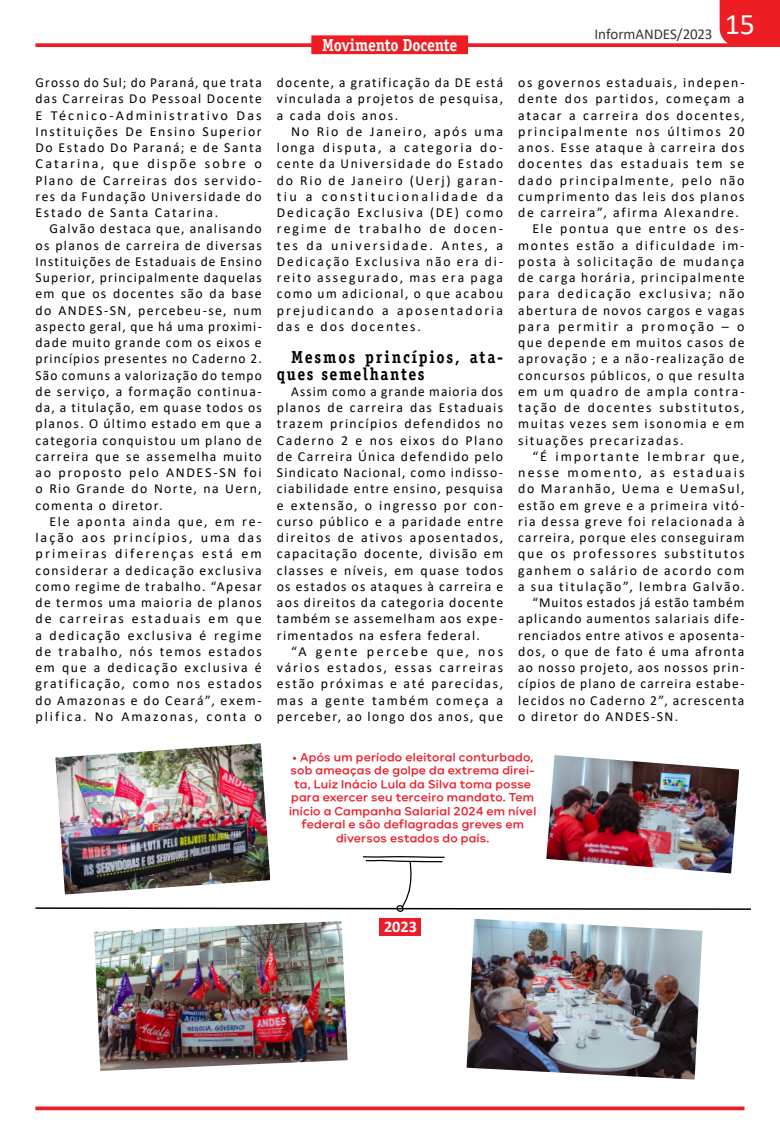
<style>
.page{position:relative;width:780px;height:1134px;background:#fff}
.page>*{position:absolute;margin:0;border:0;box-sizing:border-box;transform-origin:0 0}
.t1{font:30px "Calibri";color:#fff}
.MATERIA{font:700 17.5px/16.2px "Officina Serif Std";letter-spacing:.115em;color:#000001;scale:.91 1}
.EDITORIA{font:700 17.5px "Officina Serif Std";letter-spacing:-.015em;color:#fff;scale:.9 1}
.t2{font:700 16.25px "Calibri";color:#fff}
.t3{font:15px "Calibri";letter-spacing:-.005em;color:#3b3532}
.MATERIA-2{font:13.75px/16.2px "Calibri";letter-spacing:.115em;color:#000001;text-align:justify}
.t4{font:600 11.25px/13.5px "Carmen Sans";letter-spacing:.02em;color:#ee1b29;text-align:center}
</style>
<div class="page">
<svg style="left:35px;top:43px;width:745px;height:4px;background:#ee2c32"></svg>
<svg style="left:35px;top:1106px;width:709px;height:4px;background:#f03b40"></svg>
<div style="left:719px;top:0;width:61px;height:46px;background:#ee1d23"></div>
<div style="left:311px;top:35px;width:157px;height:19px;background:#ee1d23"></div>
<svg style="left:35px;top:856px;width:716px;height:56px"></svg>
<div style="left:380px;top:918px;width:41px;height:17px;background:#ea1c29"></div>
<img style="left:55px;top:743px;width:215px;height:151px">
<img style="left:94px;top:921px;width:253px;height:150px">
<img style="left:466px;top:919px;width:236px;height:161px">
<img style="left:546px;top:755px;width:193px;height:118px">
<p class="MATERIA-2" style="left:35px;top:74px;width:228px">Grosso do Sul; do Paraná, que trata das Carreiras Do Pessoal Docente E Técnico-Administrativo Das Instituições De Ensino Superior Do Estado Do Paraná; e de Santa Catarina, que dispõe sobre o Plano de Carreiras dos servido&shy;res da Fundação Universidade do Estado de Santa Catarina.</p>
<p class="MATERIA-2" style="left:35px;top:220px;width:228px;text-indent:14px">Galvão destaca que, analisando os planos de carreira de diversas Instituições de Estaduais de Ensino Superior, principalmente daquelas em que os docentes são da base do ANDES-SN, percebeu-se, num aspecto geral, que há uma proximi&shy;dade muito grande com os eixos e princípios presentes no Caderno 2.<br>São comuns a valorização do tempo de serviço, a formação continua&shy;da, a titulação, em quase todos os planos. O último estado em que a categoria conquistou um plano de carreira que se assemelha muito ao proposto pelo ANDES-SN foi o Rio Grande do Norte, na Uern, comenta o diretor.</p>
<p class="MATERIA-2" style="left:35px;top:513px;width:228px;text-indent:14px">Ele aponta ainda que, em re&shy;lação aos princípios, uma das primeiras diferenças está em considerar a dedicação exclusiva como regime de trabalho. “Apesar de termos uma maioria de planos de carreiras estaduais em que a dedicação exclusiva é regime de trabalho, nós temos estados em que a dedicação exclusiva é gratificação, como nos estados do Amazonas e do Ceará”, exem&shy;plifica. No Amazonas, conta o</p>
<p class="EDITORIA" style="left:322px;top:34px;width:152px">Movimento Docente</p>
<p class="t3" style="left:594px;top:24px;width:119px">InformANDES/2023</p>
<p class="t1" style="left:725px;top:4px;width:32px">15</p>
<p class="MATERIA-2" style="left:277px;top:74px;width:228px">docente, a gratificação da DE está vinculada a projetos de pesquisa, a cada dois anos.</p>
<p class="MATERIA-2" style="left:277px;top:123px;width:228px;text-indent:14px">No Rio de Janeiro, após uma longa disputa, a categoria do&shy;cente da Universidade do Estado do Rio de Janeiro (Uerj) garan&shy;tiu a constitucionalidade da Dedicação Exclusiva (DE) como regime de trabalho de docen&shy;tes da universidade. Antes, a Dedicação Exclusiva não era di&shy;reito assegurado, mas era paga como um adicional, o que acabou prejudicando a aposentadoria das e dos docentes.</p>
<p class="MATERIA" style="left:277px;top:349px;width:250px;text-indent:14px">Mesmos princípios, ata&shy;ques semelhantes</p>
<p class="MATERIA-2" style="left:277px;top:383px;width:228px;text-indent:14px">Assim como a grande maioria dos planos de carreira das Estaduais trazem princípios defendidos no Caderno 2 e nos eixos do Plano de Carreira Única defendido pelo Sindicato Nacional, como indisso&shy;ciabilidade entre ensino, pesquisa e extensão, o ingresso por con&shy;curso público e a paridade entre direitos de ativos aposentados, capacitação docente, divisão em classes e níveis, em quase todos os estados os ataques à carreira e aos direitos da categoria docente também se assemelham aos expe&shy;rimentados na esfera federal.</p>
<p class="MATERIA-2" style="left:277px;top:643px;width:228px;text-indent:14px">“A gente percebe que, nos vários estados, essas carreiras estão próximas e até parecidas, mas a gente também começa a perceber, ao longo dos anos, que</p>
<p class="t4" style="left:289px;top:750px;width:249px">• Após um período eleitoral conturbado, sob ameaças de golpe da extrema direi&shy;ta, Luiz Inácio Lula da Silva toma posse para exercer seu terceiro mandato. Tem início a Campanha Salarial 2024 em nível federal e são deflagradas greves em diversos estados do país.</p>
<p class="MATERIA-2" style="left:518px;top:74px;width:228px">os governos estaduais, indepen&shy;dente dos partidos, começam a atacar a carreira dos docentes, principalmente nos últimos 20 anos. Esse ataque à carreira dos docentes das estaduais tem se dado principalmente, pelo não cumprimento das leis dos planos de carreira”, afirma Alexandre.</p>
<p class="MATERIA-2" style="left:518px;top:220px;width:228px;text-indent:14px">Ele pontua que entre os des&shy;montes estão a dificuldade im&shy;posta à solicitação de mudança de carga horária, principalmente para dedicação exclusiva; não abertura de novos cargos e vagas para permitir a promoção – o que depende em muitos casos de aprovação ; e a não-realização de concursos públicos, o que resulta em um quadro de ampla contra&shy;tação de docentes substitutos, muitas vezes sem isonomia e em situações precarizadas.</p>
<p class="MATERIA-2" style="left:518px;top:448px;width:228px;text-indent:14px">“É importante lembrar que, nesse momento, as estaduais do Maranhão, Uema e UemaSul, estão em greve e a primeira vitó&shy;ria dessa greve foi relacionada à carreira, porque eles conseguiram que os professores substitutos ganhem o salário de acordo com a sua titulação”, lembra Galvão.</p>
<p class="MATERIA-2" style="left:518px;top:594px;width:228px;text-indent:14px">“Muitos estados já estão também aplicando aumentos salariais dife&shy;renciados entre ativos e aposenta&shy;dos, o que de fato é uma afronta ao nosso projeto, aos nossos prin&shy;cípios de plano de carreira estabe&shy;lecidos no Caderno 2”, acrescenta o diretor do ANDES-SN.</p>
<p class="t2" style="left:384px;top:915px;width:34px">2023</p>
</div>
